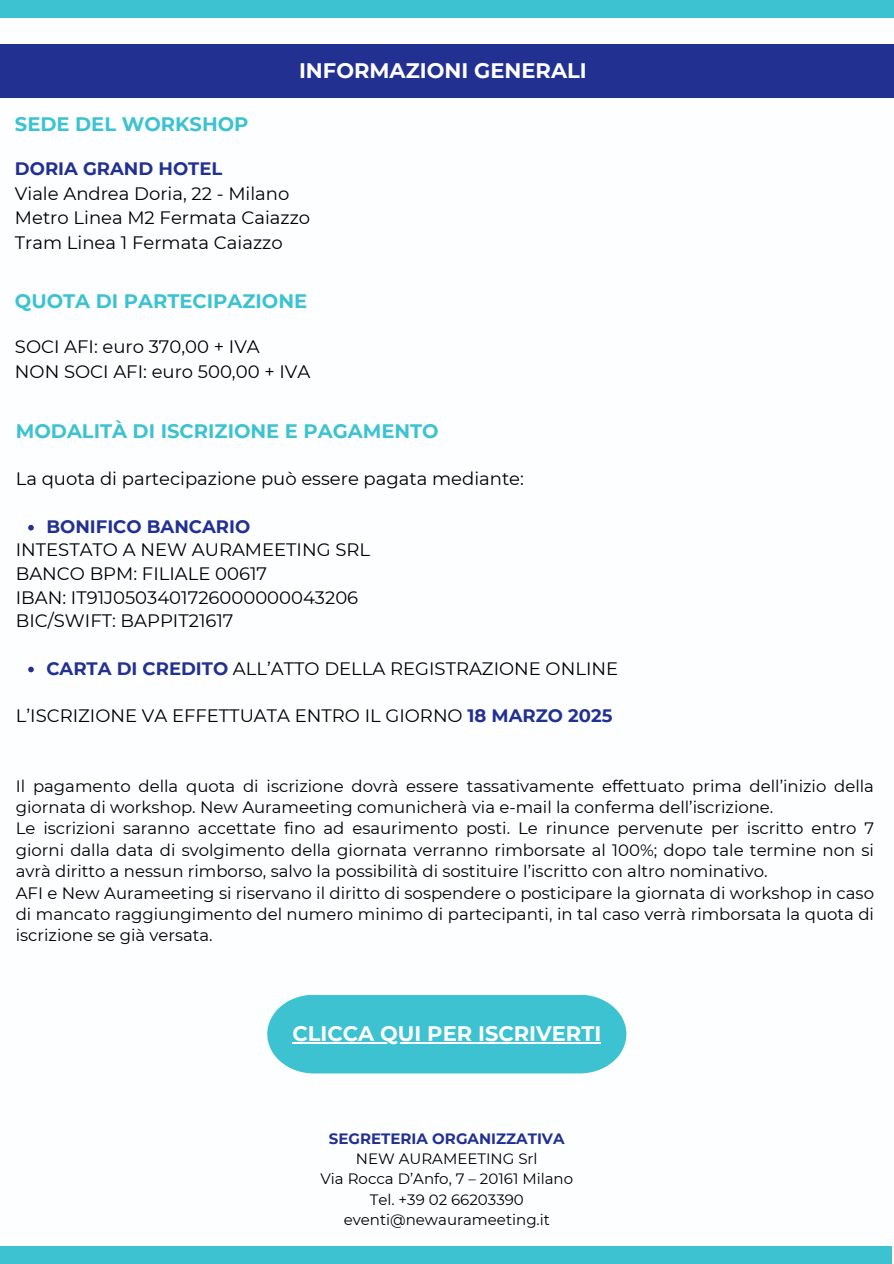
<style>
.page{position:relative;width:894px;height:1264px;background:#fff}
.page>*{position:absolute;margin:0;border:0;box-sizing:border-box;transform-origin:0 0}
.t1{font:700 21px "Montserrat";color:#fff}
.t2{font:700 19.5px "Montserrat";color:#3dc2d1}
.t3{font:18px/24.8px "Montserrat";color:#000}
.t4{font:700 18px "Montserrat";color:#223092}
.t5{font:16.5px/21.3px "Montserrat";color:#000}
.t6{font:15px "Montserrat";color:#000}
.t7{font:700 15px "Montserrat";color:#223092}
.s1{font-weight:700;color:#223092}
</style>
<div class="page">
<div style="left:0;top:0;width:893px;height:17px;background:#3dc2d1"></div>
<div style="left:0;top:44px;width:893px;height:54px;background:#223092"></div>
<svg style="left:267px;top:995px;width:359px;height:78px;background:#49c6d4"></svg>
<hr style="left:292px;top:1041px;width:309px;height:2px;background:#fff">
<svg style="left:28px;top:525px;width:6px;height:5px"></svg>
<svg style="left:28px;top:666px;width:6px;height:6px"></svg>
<div style="left:0;top:1246px;width:891px;height:17px;background:#3dc2d1"></div>
<h1 class="t1" style="left:299px;top:58px;width:289px">INFORMAZIONI GENERALI</h1>
<p class="t2" style="left:15px;top:112px;width:235px">SEDE DEL WORKSHOP</p>
<h2 class="t3" style="left:15px;top:156px;width:297px"><span class="s1">DORIA GRAND HOTEL<br></span>Viale Andrea Doria, 22 - Milano<br>Metro Linea M2 Fermata Caiazzo<br>Tram Linea 1 Fermata Caiazzo</h2>
<h3 class="t2" style="left:15px;top:289px;width:294px">QUOTA DI PARTECIPAZIONE</h3>
<h1 class="t3" style="left:15px;top:334px;width:297px">SOCI AFI: euro 370,00 + IVA<br>NON SOCI AFI: euro 500,00 + IVA</h1>
<h3 class="t2" style="left:16px;top:419px;width:424px">MODALITÀ DI ISCRIZIONE E PAGAMENTO</h3>
<h1 class="t3" style="left:16px;top:466px;width:509px">La quota di partecipazione può essere pagata mediante:</h1>
<h3 class="t4" style="left:46px;top:515px;width:205px">BONIFICO BANCARIO</h3>
<h1 class="t3" style="left:16px;top:538px;width:355px;line-height:23.7px">INTESTATO A NEW AURAMEETING SRL<br>BANCO BPM: FILIALE 00617<br>IBAN: IT91J0503401726000000043206<br>BIC/SWIFT: BAPPIT21617</h1>
<h3 class="t3" style="left:46px;top:655px;width:573px"><span class="s1">CARTA DI CREDITO</span> ALL’ATTO DELLA REGISTRAZIONE ONLINE</h3>
<p class="t3" style="left:16px;top:703px;width:598px">L’ISCRIZIONE VA EFFETTUATA ENTRO IL GIORNO <span class="s1">18 MARZO 2025</span></p>
<h2 class="t5" style="left:16px;top:775px;width:859px">Il pagamento della quota di iscrizione dovrà essere tassativamente effettuato prima dell’inizio della giornata di workshop. New Aurameeting comunicherà via e-mail la conferma dell’iscrizione.<br>Le iscrizioni saranno accettate fino ad esaurimento posti. Le rinunce pervenute per iscritto entro 7 giorni dalla data di svolgimento della giornata verranno rimborsate al 100%; dopo tale termine non si avrà diritto a nessun rimborso, salvo la possibilità di sostituire l’iscritto con altro nominativo.<br>AFI e New Aurameeting si riservano il diritto di sospendere o posticipare la giornata di workshop in caso di mancato raggiungimento del numero minimo di partecipanti, in tal caso verrà rimborsata la quota di iscrizione se già versata.</h2>
<h1 class="t1" style="left:292px;top:1020px;width:310px">CLICCA QUI PER ISCRIVERTI</h1>
<p class="t7" style="left:329px;top:1129px;width:237px">SEGRETERIA ORGANIZZATIVA</p>
<p class="t6" style="left:356px;top:1149px;width:183px">NEW AURAMEETING Srl</p>
<p class="t6" style="left:320px;top:1169px;width:254px">Via Rocca D’Anfo, 7 – 20161 Milano</p>
<p class="t6" style="left:369px;top:1190px;width:155px">Tel. +39 02 66203390</p>
<p class="t6" style="left:343px;top:1210px;width:208px">eventi@newaurameeting.it</p>
</div>
